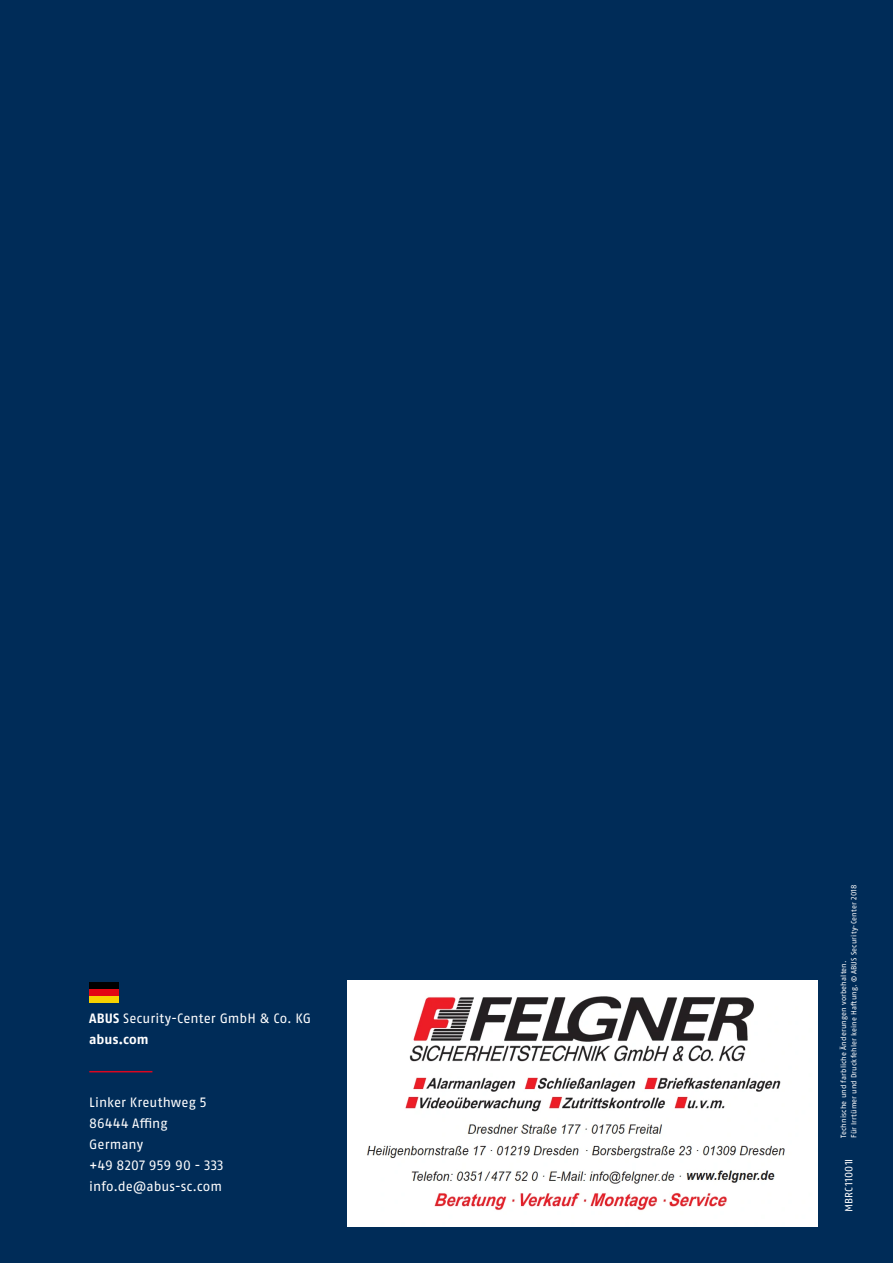
<style>
.page{position:relative;width:893px;height:1263px;background:#002c58}
.page>*{position:absolute;margin:0;border:0;box-sizing:border-box;transform-origin:0 0}
.t1{font:13.5px/21px "ABUS Fago Pro";letter-spacing:.005em;color:#fff}
.t2{font:10.5px "ABUS Fago Pro";letter-spacing:.02em;color:#fff}
.t3{font:7.5px/10.5px "ABUS Fago Pro";letter-spacing:.02em;color:#fff}
.s1{font-weight:700}
</style>
<div class="page">
<hr style="left:89px;top:1071px;width:63px;height:1px;background:#db0720">
<div style="left:89px;top:983px;width:30px;height:6px;background:#000"></div>
<div style="left:89px;top:989px;width:30px;height:7px;background:#e30613"></div>
<div style="left:89px;top:996px;width:30px;height:6px;background:#f8d200"></div>
<img style="left:347px;top:980px;width:471px;height:246px">
<h1 class="t1" style="left:89px;top:1008px;width:223px"><span class="s1">ABUS</span> Security-Center GmbH &amp; Co. KG <span class="s1">abus.com</span></h1>
<h1 class="t1" style="left:89px;top:1092px;width:136px">Linker Kreuthweg 5<br>86444 Affing<br>Germany<br>+49 8207 959 90 - 333 info.de@abus-sc.com</h1>
<p class="t3" style="left:838px;top:1138px;width:255px;rotate:-90deg">Technische und farbliche Änderungen vorbehalten.<br>Für Irrtümer und Druckfehler keine Haftung. © ABUS Security-Center 2018</p>
<h2 class="t2" style="left:842px;top:1212px;width:55px;rotate:-90deg">MBRC11001I</h2>
</div>
